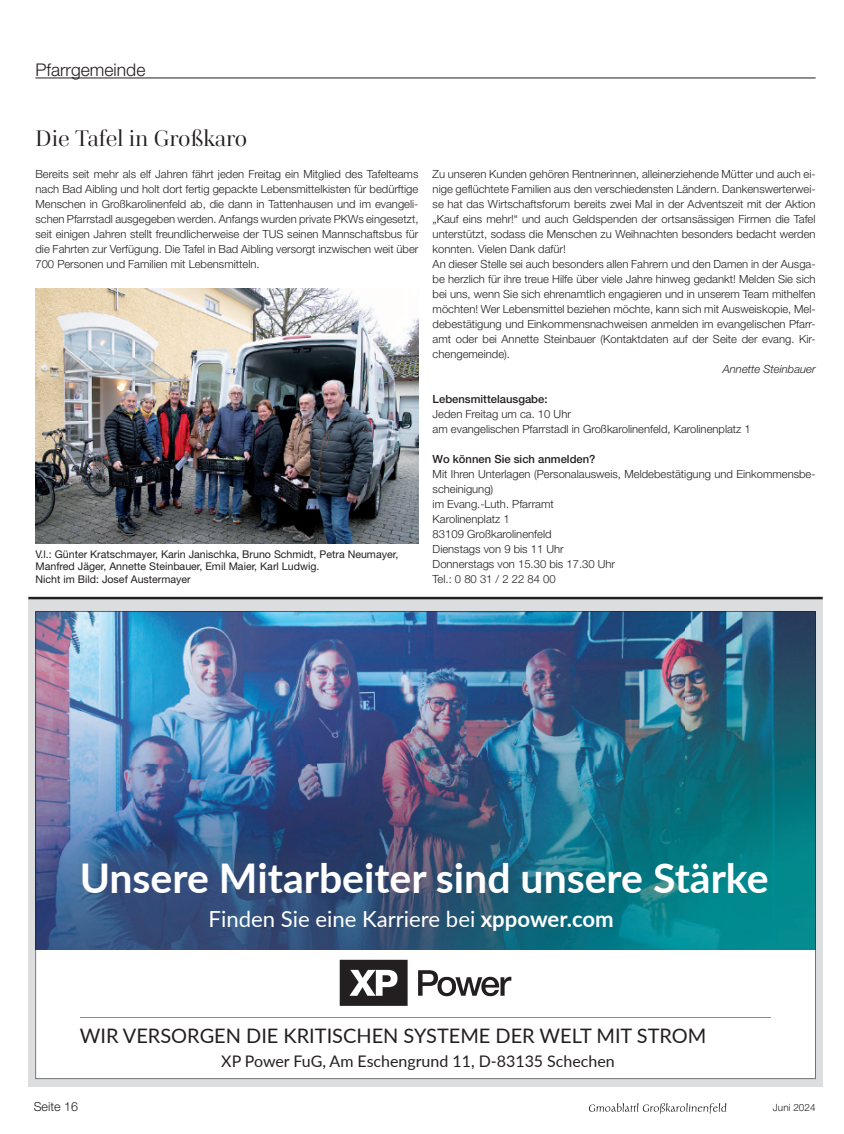
<style>
.page{position:relative;width:844px;height:1134px;background:#fff}
.page>*{position:absolute;margin:0;border:0;box-sizing:border-box;transform-origin:0 0}
.t1{font:700 40.88px "Lato";color:#fff}
.t2{font:22.5px "Cardillac";color:#231f20}
.t3{font:22.12px "Lato";color:#fff}
.t4{font:20px "Lato";color:#231f20}
.t5{font:300 17.5px "Helvetica Neue LT Pro";color:#231f20}
.t6{font:16px "Lato";color:#231f20}
.t7{font:300 12.5px "Helvetica Neue LT Pro";color:#231f20}
.t8{font:300 11.25px/15px "Helvetica Neue LT Pro";color:#231f20}
.t9{font:500 11.25px "Helvetica Neue LT Pro";color:#231f20}
.t10{font:italic 300 11.25px "Helvetica Neue LT Pro";color:#231f20}
.t11{font:10.62px/12.5px "Helvetica Neue LT Pro";color:#231f20}
.t12{font:300 10px "Helvetica Neue LT Pro";color:#231f20}
.s1{font-weight:700}
</style>
<div class="page">
<div style="left:28px;top:598px;width:794px;height:488px;background:#dcdddf"></div>
<hr style="left:28px;top:597px;width:794px;height:2px;background:#231f20">
<img style="left:35px;top:611px;width:780px;height:468px">
<svg style="left:339px;top:960px;width:68px;height:46px;background:#575455"></svg>
<svg style="left:418px;top:970px;width:93px;height:26px;background:#a7a5a6"></svg>
<hr style="left:35px;top:78px;width:780px;height:1px;background:#231f20">
<svg style="left:589px;top:1103px;width:137px;height:11px"></svg>
<img style="left:35px;top:288px;width:383px;height:255px">
<h3 class="t5" style="left:35px;top:59px;width:111px">Pfarrgemeinde</h3>
<h2 class="t2" style="left:35px;top:124px;width:213px">Die Tafel in Großkaro</h2>
<p class="t8" style="left:35px;top:166px;width:384px;text-align:justify">Bereits seit mehr als elf Jahren fährt jeden Freitag ein Mitglied des Tafelteams nach Bad Aibling und holt dort fertig gepackte Lebensmittelkisten für bedürftige Menschen in Großkarolinenfeld ab, die dann in Tattenhausen und im evangeli&shy;schen Pfarrstadl ausgegeben werden. Anfangs wurden private PKWs eingesetzt, seit einigen Jahren stellt freundlicherweise der TUS seinen Mannschaftsbus für die Fahrten zur Verfügung. Die Tafel in Bad Aibling versorgt inzwischen weit über 700 Personen und Familien mit Lebensmitteln.</p>
<p class="t8" style="left:432px;top:166px;width:384px">Zu unseren Kunden gehören Rentnerinnen, alleinerziehende Mütter und auch ei&shy;nige geflüchtete Familien aus den verschiedensten Ländern. Dankenswerterwei&shy;se hat das Wirtschaftsforum bereits zwei Mal in der Adventszeit mit der Aktion „Kauf eins mehr!“ und auch Geldspenden der ortsansässigen Firmen die Tafel unterstützt, sodass die Menschen zu Weihnachten besonders bedacht werden konnten. Vielen Dank dafür!<br>An dieser Stelle sei auch besonders allen Fahrern und den Damen in der Ausga&shy;be herzlich für ihre treue Hilfe über viele Jahre hinweg gedankt! Melden Sie sich bei uns, wenn Sie sich ehrenamtlich engagieren und in unserem Team mithelfen möchten! Wer Lebensmittel beziehen möchte, kann sich mit Ausweiskopie, Mel&shy;debestätigung und Einkommensnachweisen anmelden im evangelischen Pfarr&shy;amt oder bei Annette Steinbauer (Kontaktdaten auf der Seite der evang. Kir&shy;chengemeinde).</p>
<p class="t10" style="left:722px;top:362px;width:94px">Annette Steinbauer</p>
<p class="t9" style="left:432px;top:392px;width:116px">Lebensmittelausgabe:</p>
<p class="t8" style="left:432px;top:406px;width:320px">Jeden Freitag um ca. 10 Uhr<br>am evangelischen Pfarrstadl in Großkarolinenfeld, Karolinenplatz 1</p>
<p class="t9" style="left:432px;top:452px;width:164px">Wo können Sie sich anmelden?</p>
<p class="t8" style="left:432px;top:466px;width:384px">Mit Ihren Unterlagen (Personalausweis, Meldebestätigung und Einkommensbe&shy;scheinigung)<br>im Evang.-Luth. Pfarramt<br>Karolinenplatz 1<br>83109 Großkarolinenfeld<br>Dienstags von 9 bis 11 Uhr<br>Donnerstags von 15.30 bis 17.30 Uhr<br>Tel.: 0 80 31 / 2 22 84 00</p>
<p class="t11" style="left:35px;top:547px;width:364px">V.l.: Günter Kratschmayer, Karin Janischka, Bruno Schmidt, Petra Neumayer,<br>Manfred Jäger, Annette Steinbauer, Emil Maier, Karl Ludwig.<br>Nicht im Bild: Josef Austermayer</p>
<h1 class="t1" style="left:80px;top:848px;width:690px">Unsere Mitarbeiter sind unsere Stärke</h1>
<h3 class="t3" style="left:208px;top:903px;width:406px">Finden Sie eine Karriere bei <span class="s1">xppower.com</span></h3>
<h3 class="t4" style="left:80px;top:1022px;width:628px">WIR VERSORGEN DIE KRITISCHEN SYSTEME DER WELT MIT STROM</h3>
<h3 class="t6" style="left:221px;top:1049px;width:395px">XP Power FuG, Am Eschengrund 11, D-83135 Schechen</h3>
<p class="t7" style="left:34px;top:1099px;width:46px">Seite 16</p>
<p class="t12" style="left:772px;top:1102px;width:44px">Juni 2024</p>
</div>
